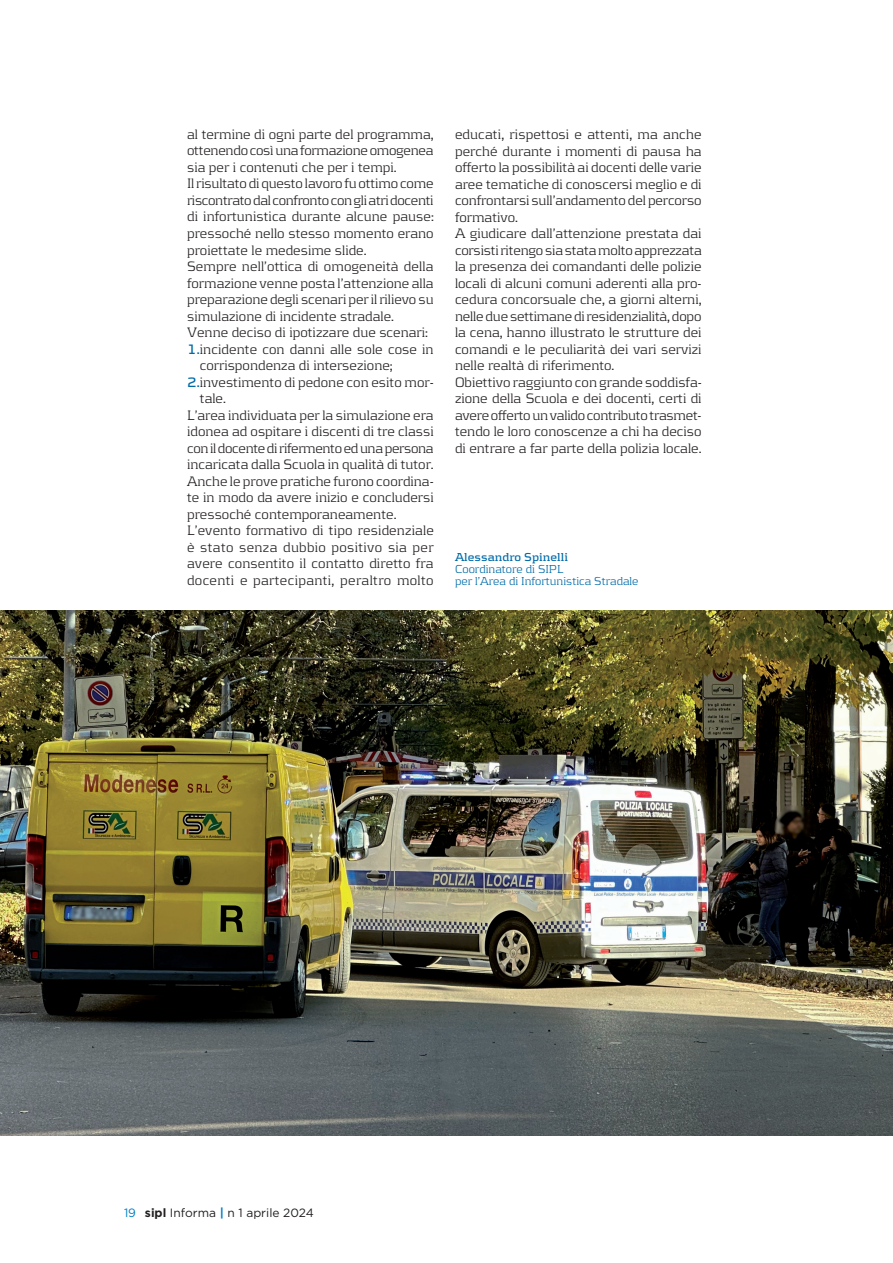
<style>
.page{position:relative;width:893px;height:1263px;background:#fff}
.page>*{position:absolute;margin:0;border:0;box-sizing:border-box;transform-origin:0 0}
.t1{font:300 14.25px/16.5px "Kontrapunkt";color:#231f20}
.t2{font:300 14.25px "Kontrapunkt";letter-spacing:-.025em;color:#231f20}
.t3{font:300 14.25px "Kontrapunkt";letter-spacing:.02em;color:#231f20}
.t4{font:300 14.25px "Kontrapunkt";letter-spacing:-.02em;color:#231f20}
.t5{font:300 12px/12px "Kontrapunkt";color:#006ba9}
.t6{font:12px "Gotham";color:#231f20}
.t7{font:700 12px "Kontrapunkt";color:#006ba9}
.s1{font-weight:700;color:#006ba9}
.s2{color:#007ec5}
.s3{font-weight:700}
.s4{font-weight:700;color:#007ec5}
</style>
<div class="page">
<img style="left:0;top:611px;width:893px;height:524px">
<p class="t1" style="left:187px;top:126px;width:248px">al termine di ogni parte del programma,</p>
<p class="t4" style="left:187px;top:142px;width:248px">ottenendo così una formazione omogenea</p>
<p class="t1" style="left:187px;top:159px;width:211px">sia per i contenuti che per i tempi.</p>
<p class="t1" style="left:187px;top:175px;width:248px">Il risultato di questo lavoro fu ottimo come</p>
<p class="t2" style="left:187px;top:192px;width:248px">riscontrato dal confronto con gli atri docenti</p>
<p class="t1" style="left:187px;top:208px;width:248px">di infortunistica durante alcune pause:</p>
<p class="t1" style="left:187px;top:225px;width:248px">pressoché nello stesso momento erano</p>
<p class="t1" style="left:187px;top:241px;width:181px">proiettate le medesime slide.</p>
<p class="t1" style="left:187px;top:258px;width:248px">Sempre nell’ottica di omogeneità della</p>
<p class="t1" style="left:187px;top:274px;width:248px">formazione venne posta l’attenzione alla</p>
<p class="t1" style="left:187px;top:291px;width:248px">preparazione degli scenari per il rilievo su</p>
<p class="t1" style="left:187px;top:307px;width:208px">simulazione di incidente stradale.</p>
<p class="t1" style="left:187px;top:324px;width:242px">Venne deciso di ipotizzare due scenari:</p>
<p class="t1" style="left:187px;top:340px;width:248px"><span class="s1">1.</span>incidente con danni alle sole cose in</p>
<p class="t1" style="left:200px;top:357px;width:194px">corrispondenza di intersezione;</p>
<p class="t1" style="left:187px;top:373px;width:248px"><span class="s1">2.</span>investimento di pedone con esito mor-</p>
<p class="t1" style="left:200px;top:390px;width:28px">tale.</p>
<p class="t1" style="left:187px;top:406px;width:248px">L’area individuata per la simulazione era</p>
<p class="t1" style="left:187px;top:423px;width:248px">idonea ad ospitare i discenti di tre classi</p>
<p class="t2" style="left:187px;top:439px;width:248px">con il docente di rifermento ed una persona</p>
<p class="t1" style="left:187px;top:456px;width:248px">incaricata dalla Scuola in qualità di tutor.</p>
<p class="t1" style="left:187px;top:472px;width:248px">Anche le prove pratiche furono coordina-</p>
<p class="t1" style="left:187px;top:489px;width:248px">te in modo da avere inizio e concludersi</p>
<p class="t1" style="left:187px;top:505px;width:211px">pressoché contemporaneamente.</p>
<p class="t1" style="left:187px;top:522px;width:248px">L’evento formativo di tipo residenziale</p>
<p class="t3" style="left:187px;top:538px;width:248px">è stato senza dubbio positivo sia per</p>
<p class="t1" style="left:187px;top:555px;width:248px">avere consentito il contatto diretto fra</p>
<p class="t3" style="left:187px;top:571px;width:248px">docenti e partecipanti, peraltro molto</p>
<p class="t1" style="left:455px;top:126px;width:248px">educati, rispettosi e attenti, ma anche perché durante i momenti di pausa ha offerto la possibilità ai docenti delle varie aree tematiche di conoscersi meglio e di confrontarsi sull’andamento del percorso formativo.<br>A giudicare dall’attenzione prestata dai corsisti ritengo sia stata molto apprezzata la presenza dei comandanti delle polizie locali di alcuni comuni aderenti alla pro&shy;cedura concorsuale che, a giorni alterni, nelle due settimane di residenzialità, dopo la cena, hanno illustrato le strutture dei comandi e le peculiarità dei vari servizi nelle realtà di riferimento.<br>Obiettivo raggiunto con grande soddisfa&shy;zione della Scuola e dei docenti, certi di avere offerto un valido contributo trasmet&shy;tendo le loro conoscenze a chi ha deciso di entrare a far parte della polizia locale.</p>
<p class="t7" style="left:455px;top:549px;width:115px">Alessandro Spinelli</p>
<p class="t5" style="left:455px;top:562px;width:185px">Coordinatore di SIPL<br>per l’Area di Infortunistica Stradale</p>
<p class="t6" style="left:124px;top:1205px;width:191px"><span class="s2">19</span> <span class="s3">sipl</span> Informa <span class="s4">|</span> n 1 aprile 2024</p>
</div>
